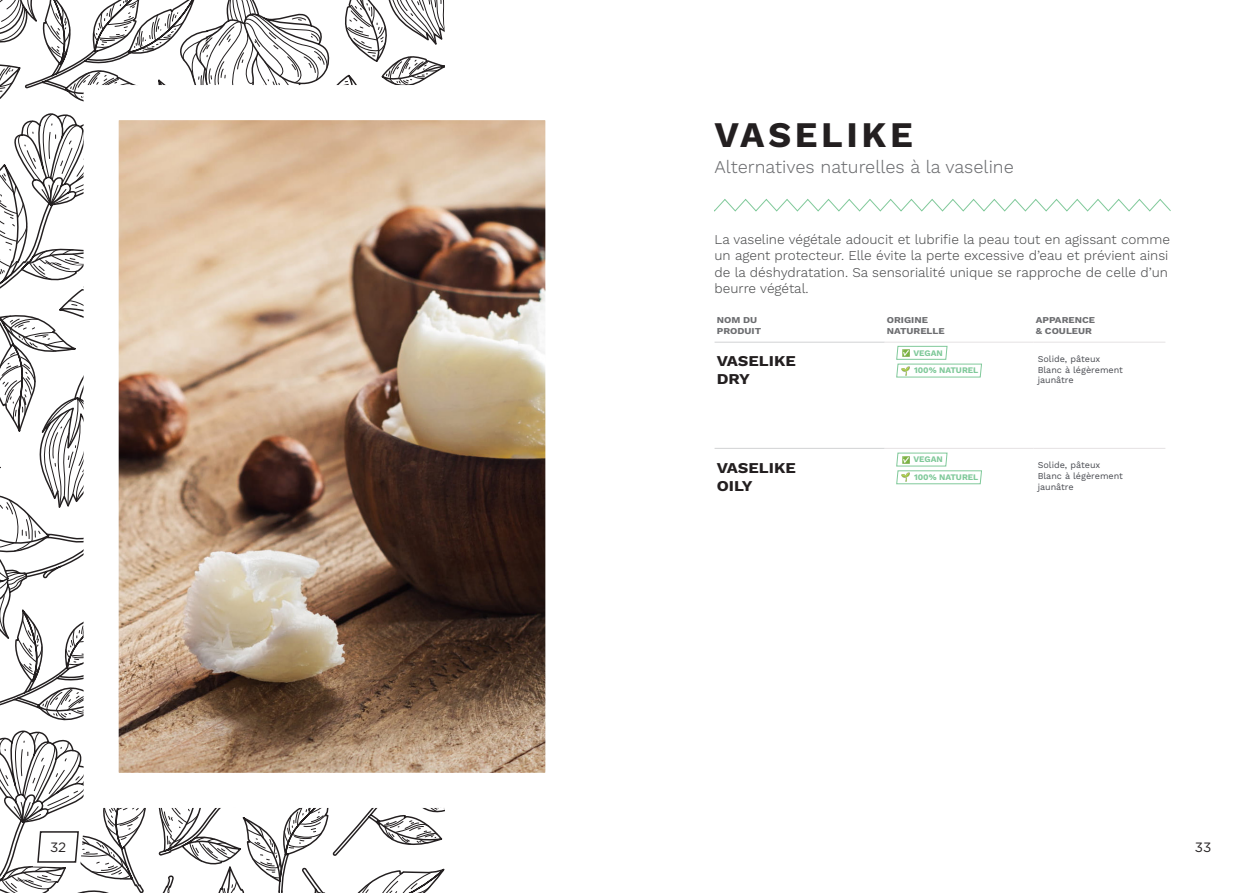
<style>
.page{position:relative;width:1259px;height:893px;background:#fff}
.page>*{position:absolute;margin:0;border:0;box-sizing:border-box;transform-origin:0 0}
.t1{font:700 36px "Work Sans";letter-spacing:.1em;color:#231f20}
.t2{font:300 18px "Work Sans";color:#6c6d70}
.t3{font:700 15px/18px "Work Sans";color:#231f20;scale:1.1 1}
.t4{font:300 13.5px/16.2px "Work Sans";color:#4b4c4d}
.t5{font:13.5px "Gotham Rounded";color:#231f20}
.t6{font:9px/10.8px "Work Sans";color:#484a50}
.t7{font:700 9px/10.8px "Work Sans";color:#6c6d70;scale:1.1 1}
.t8{font:700 8.55px "Work Sans";color:#80c99a}
</style>
<div class="page">
<svg style="left:444px;top:67px;width:102px;height:745px;background:#927e6e"></svg>
<svg style="left:0;top:0;width:444px;height:893px"></svg>
<svg style="left:714px;top:199px;width:456px;height:13px"></svg>
<hr style="left:714px;top:342px;width:170px;height:1px;background:#d1d2d4">
<hr style="left:714px;top:448px;width:170px;height:1px;background:#d1d2d4">
<hr style="left:884px;top:342px;width:149px;height:1px;background:#e5e2e3">
<hr style="left:1033px;top:342px;width:132px;height:1px;background:#e5e2e3">
<hr style="left:884px;top:448px;width:149px;height:1px;background:#e5e2e3">
<hr style="left:1033px;top:448px;width:132px;height:1px;background:#e5e2e3">
<svg style="left:896px;top:345px;width:86px;height:33px"></svg>
<svg style="left:896px;top:452px;width:86px;height:33px"></svg>
<h1 class="t1" style="left:714px;top:114px;width:200px">VASELIKE</h1>
<h2 class="t2" style="left:714px;top:157px;width:301px">Alternatives naturelles à la vaseline</h2>
<p class="t4" style="left:714px;top:232px;width:457px">La vaseline végétale adoucit et lubrifie la peau tout en agissant comme un agent protecteur. Elle évite la perte excessive d’eau et prévient ainsi de la déshydratation. Sa sensorialité unique se rapproche de celle d’un beurre végétal.</p>
<p class="t7" style="left:716px;top:315px;width:42px">NOM DU<br>PRODUIT</p>
<p class="t7" style="left:887px;top:315px;width:54px">ORIGINE<br>NATURELLE</p>
<p class="t7" style="left:1035px;top:315px;width:55px">APPARENCE &amp; COULEUR</p>
<p class="t3" style="left:716px;top:353px;width:73px">VASELIKE<br>DRY</p>
<p class="t6" style="left:1037px;top:354px;width:87px">Solide, pâteux<br>Blanc à légèrement jaunâtre</p>
<p class="t8" style="left:913px;top:348px;width:31px">VEGAN</p>
<p class="t8" style="left:914px;top:365px;width:66px">100% NATUREL</p>
<p class="t8" style="left:913px;top:454px;width:31px">VEGAN</p>
<p class="t3" style="left:716px;top:459px;width:73px">VASELIKE<br>OILY</p>
<p class="t6" style="left:1037px;top:460px;width:87px">Solide, pâteux<br>Blanc à légèrement jaunâtre</p>
<p class="t8" style="left:914px;top:472px;width:66px">100% NATUREL</p>
<p class="t5" style="left:50px;top:838px;width:18px">32</p>
<p class="t5" style="left:1194px;top:838px;width:18px">33</p>
</div>
